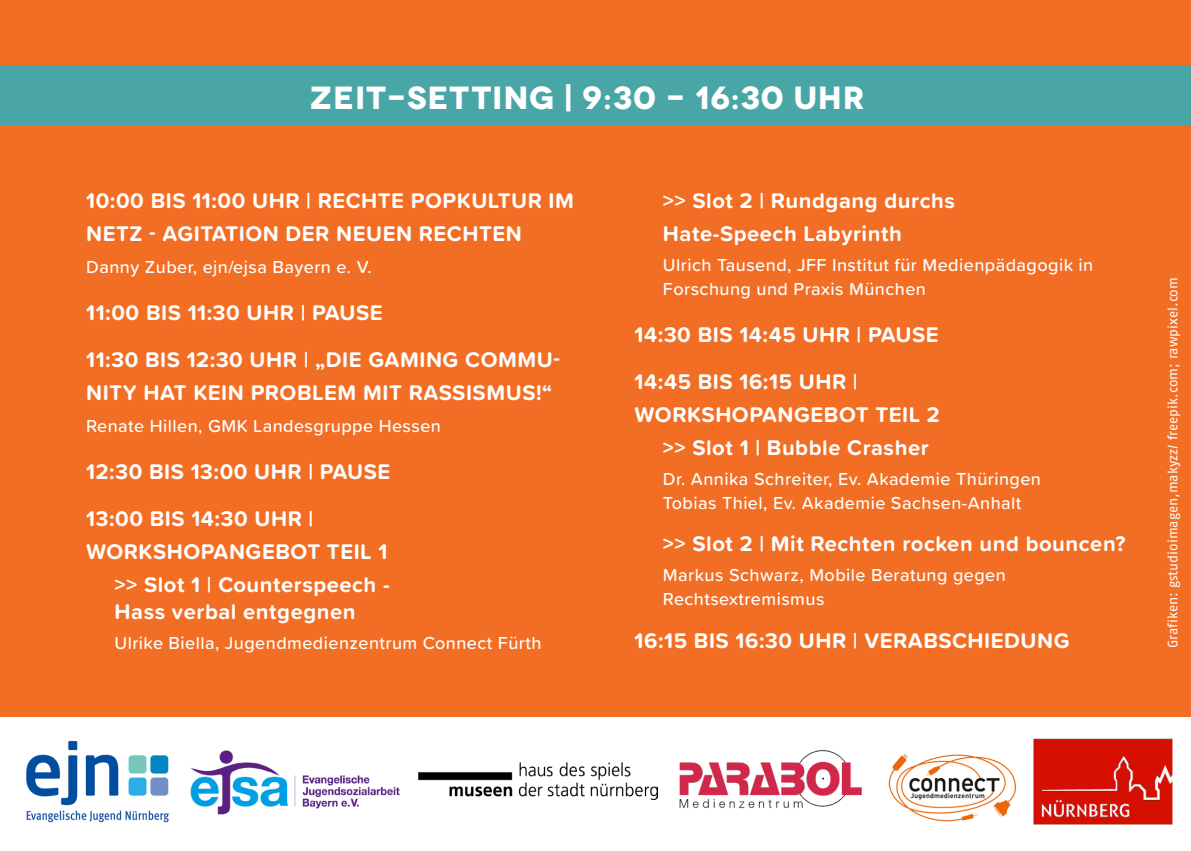
<style>
.page{position:relative;width:1191px;height:851px;background:#fff}
.page>*{position:absolute;margin:0;border:0;box-sizing:border-box;transform-origin:0 0}
.t1{font:700 32px "Novecentowide";letter-spacing:.025em;color:#fff}
.t2{font:700 22px/33px "Proxima Soft";letter-spacing:.025em;color:#fff}
.t3{font:500 18px/24px "Proxima Soft";letter-spacing:.025em;color:#fff}
.t4{font:13.6px "Fago No";color:#fff}
</style>
<div class="page">
<div style="left:0;top:0;width:1191px;height:716px;background:#f26e24"></div>
<div style="left:0;top:65px;width:1191px;height:61px;background:#4aa6a6"></div>
<img style="left:26px;top:740px;width:143px;height:83px">
<img style="left:190px;top:750px;width:210px;height:65px">
<img style="left:418px;top:762px;width:240px;height:37px">
<img style="left:679px;top:750px;width:183px;height:59px">
<img style="left:1033px;top:738px;width:139px;height:86px">
<img style="left:888px;top:753px;width:129px;height:69px">
<h1 class="t1" style="left:310px;top:78px;width:556px">ZEIT-SETTING | 9:30 - 16:30 UHR</h1>
<p class="t2" style="left:86px;top:183px;width:489px">10:00 BIS 11:00 UHR | RECHTE POPKULTUR IM<br>NETZ - AGITATION DER NEUEN RECHTEN</p>
<p class="t3" style="left:86px;top:254px;width:287px">Danny Zuber, ejn/ejsa Bayern e. V.</p>
<p class="t2" style="left:86px;top:288px;width:475px;line-height:47px">11:00 BIS 11:30 UHR | PAUSE<br>11:30 BIS 12:30 UHR | „DIE GAMING COMMU-</p>
<p class="t2" style="left:86px;top:375px;width:468px">NITY HAT KEIN PROBLEM MIT RASSISMUS!“</p>
<p class="t3" style="left:86px;top:413px;width:356px">Renate Hillen, GMK Landesgruppe Hessen</p>
<p class="t2" style="left:86px;top:447px;width:306px;line-height:47px">12:30 BIS 13:00 UHR | PAUSE<br>13:00 BIS 14:30 UHR |</p>
<p class="t2" style="left:86px;top:534px;width:305px;text-align:right">WORKSHOPANGEBOT TEIL 1 &gt;&gt; Slot 1 | Counterspeech -</p>
<p class="t2" style="left:115px;top:594px;width:242px">Hass verbal entgegnen</p>
<p class="t3" style="left:115px;top:629px;width:428px">Ulrike Biella, Jugendmedienzentrum Connect Fürth</p>
<p class="t2" style="left:663px;top:183px;width:293px">&gt;&gt; Slot 2 | Rundgang durchs<br>Hate-Speech Labyrinth</p>
<p class="t3" style="left:663px;top:252px;width:432px">Ulrich Tausend, JFF Institut für Medienpädagogik in<br>Forschung und Praxis München</p>
<p class="t2" style="left:634px;top:310px;width:305px;line-height:47px">14:30 BIS 14:45 UHR | PAUSE<br>14:45 BIS 16:15 UHR |</p>
<p class="t2" style="left:663px;top:397px;width:278px;text-indent:-28px">WORKSHOPANGEBOT TEIL 2 &gt;&gt; Slot 1 | Bubble Crasher</p>
<p class="t3" style="left:663px;top:466px;width:379px">Dr. Annika Schreiter, Ev. Akademie Thüringen<br>Tobias Thiel, Ev. Akademie Sachsen-Anhalt</p>
<p class="t2" style="left:663px;top:526px;width:464px">&gt;&gt; Slot 2 | Mit Rechten rocken und bouncen?</p>
<p class="t3" style="left:663px;top:562px;width:344px">Markus Schwarz, Mobile Beratung gegen<br>Rechtsextremismus</p>
<p class="t2" style="left:634px;top:623px;width:436px">16:15 BIS 16:30 UHR | VERABSCHIEDUNG</p>
<p class="t4" style="left:1165px;top:648px;width:372px;rotate:-90deg">Grafiken: gstudioimagen,makyzz/ freepik.com; rawpixel.com</p>
</div>
